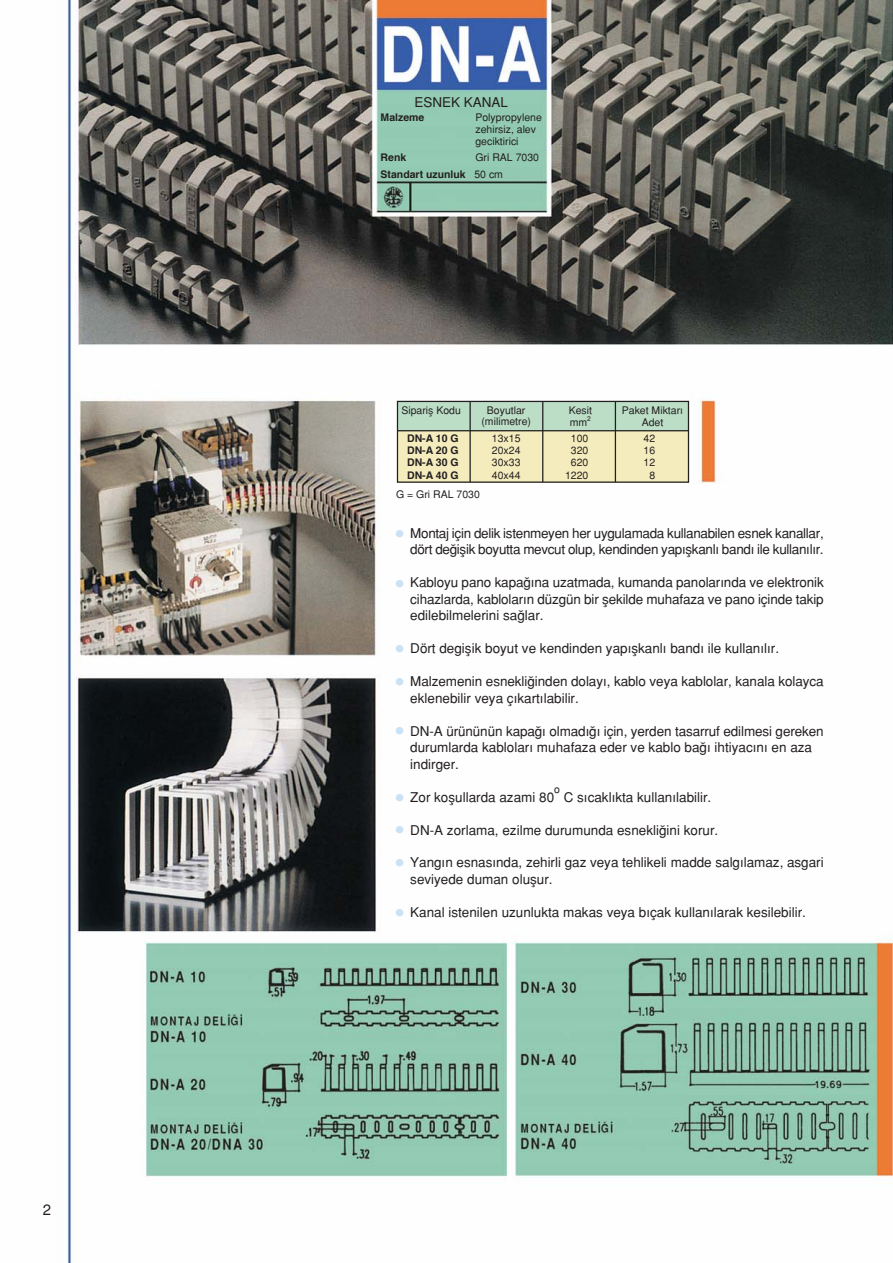
<style>
.page{position:relative;width:893px;height:1263px;background:#fff}
.page>*{position:absolute;margin:0;border:0;box-sizing:border-box;transform-origin:0 0}
.t1{font:30px/32.7px "Helvetica Turk";color:#cae2f5}
.t2{font:15px "Helvetica Turk";color:#231f20}
.t3{font:13.5px/16.5px "Helvetica Turk";color:#231f20}
.t4{font:13.5px/16.5px "Helvetica Turk";letter-spacing:-.025em;color:#231f20}
.t5{font:10.5px/12.1px "Helvetica Turk";color:#231f20;text-align:center}
.t6{font:700 10.5px/12.1px "Helvetica";color:#231f20;text-align:justify}
.t7{font:6.75px "Helvetica Turk";color:#231f20}
.s1{font-family:"Helvetica Turk";font-weight:400}
</style>
<div class="page">
<img style="left:67px;top:1px;width:826px;height:1261px">
<div style="left:398px;top:431px;width:290px;height:51px;background:#f5ecbd"></div>
<div style="left:398px;top:402px;width:290px;height:29px;background:#bcdec7"></div>
<div style="left:397px;top:401px;width:292px;height:82px;border:1px solid #231f20"></div>
<hr style="left:397px;top:430px;width:291px;height:1px;background:#231f20">
<hr style="left:469px;top:401px;width:2px;height:81px;background:#231f20">
<hr style="left:542px;top:401px;width:1px;height:81px;background:#231f20">
<hr style="left:615px;top:401px;width:1px;height:81px;background:#231f20">
<p class="t2" style="left:43px;top:1204px;width:10px">2</p>
<p class="t3" style="left:414px;top:95px;width:95px">ESNEK KANAL</p>
<p class="t6" style="left:381px;top:112px;width:45px">Malzeme</p>
<p class="t5" style="left:475px;top:112px;width:68px;text-align:left">Polypropylene zehirsiz, alev geciktirici</p>
<p class="t6" style="left:381px;top:152px;width:27px">Renk</p>
<p class="t5" style="left:475px;top:153px;width:65px">Gri RAL 7030</p>
<p class="t6" style="left:381px;top:169px;width:124px">Standart uzunluk <span class="s1">50 cm</span></p>
<p class="t5" style="left:401px;top:405px;width:61px">Siparifl Kodu</p>
<p class="t7" style="left:587px;top:416px;width:5px">2</p>
<p class="t5" style="left:622px;top:405px;width:63px">Paket Miktar›<br>Adet</p>
<p class="t5" style="left:481px;top:406px;width:51px;line-height:10.5px">Boyutlar (milimetre)</p>
<p class="t5" style="left:569px;top:405px;width:25px;text-align:left">Kesit mm</p>
<p class="t6" style="left:407px;top:433px;width:53px">DN-A 10 G DN-A 20 G DN-A 30 G DN-A 40 G</p>
<p class="t5" style="left:492px;top:433px;width:30px;text-align:justify">13x15<br>20x24<br>30x33<br>40x44</p>
<p class="t5" style="left:565px;top:433px;width:25px">100<br>320<br>620<br>1220</p>
<p class="t5" style="left:644px;top:433px;width:13px">42<br>16<br>12<br>8</p>
<p class="t5" style="left:396px;top:489px;width:85px">G = Gri RAL 7030</p>
<p class="t4" style="left:410px;top:526px;width:415px">Montaj için delik istenmeyen her uygulamada kullanabilen esnek kanallar, dört de¤iflik boyutta mevcut olup, kendinden yap›flkanl› band› ile kullan›l›r.</p>
<p class="t3" style="left:410px;top:575px;width:415px;text-align:justify">Kabloyu pano kapa¤›na uzatmada, kumanda panolar›nda ve elektronik cihazlarda, kablolar›n düzgün bir flekilde muhafaza ve pano içinde takip edilebilmelerini sa¤lar.</p>
<p class="t3" style="left:410px;top:641px;width:370px">Dört degiflik boyut ve kendinden yap›flkanl› band› ile kullan›l›r.</p>
<p class="t3" style="left:410px;top:674px;width:415px">Malzemenin esnekli¤inden dolay›, kablo veya kablolar, kanala kolayca eklenebilir veya ç›kart›labilir.</p>
<p class="t3" style="left:410px;top:724px;width:415px">DN-A ürününün kapa¤› olmad›¤› için, yerden tasarruf edilmesi gereken durumlarda kablolar› muhafaza eder ve kablo ba¤› ihtiyac›n› en aza indirger.</p>
<p class="t3" style="left:410px;top:790px;width:145px">Zor koflullarda azami 80</p>
<h1 class="t1" style="left:394px;top:520px;width:12px">•</h1>
<h1 class="t1" style="left:394px;top:570px;width:12px">•</h1>
<h1 class="t1" style="left:394px;top:635px;width:12px;line-height:33.3px">• •</h1>
<h1 class="t1" style="left:394px;top:717px;width:12px">•</h1>
<p class="t5" style="left:554px;top:784px;width:7px">o</p>
<p class="t3" style="left:564px;top:790px;width:149px">C s›cakl›kta kullan›labilir.</p>
<p class="t3" style="left:410px;top:823px;width:310px">DN-A zorlama, ezilme durumunda esnekli¤ini korur.</p>
<p class="t3" style="left:410px;top:856px;width:415px">Yang›n esnas›nda, zehirli gaz veya tehlikeli madde salg›lamaz, asgari seviyede duman oluflur.</p>
<p class="t3" style="left:410px;top:905px;width:397px">Kanal istenilen uzunlukta makas veya b›çak kullan›larak kesilebilir.</p>
<h1 class="t1" style="left:394px;top:783px;width:12px;text-align:justify">• • •</h1>
<h1 class="t1" style="left:394px;top:899px;width:12px">•</h1>
</div>
